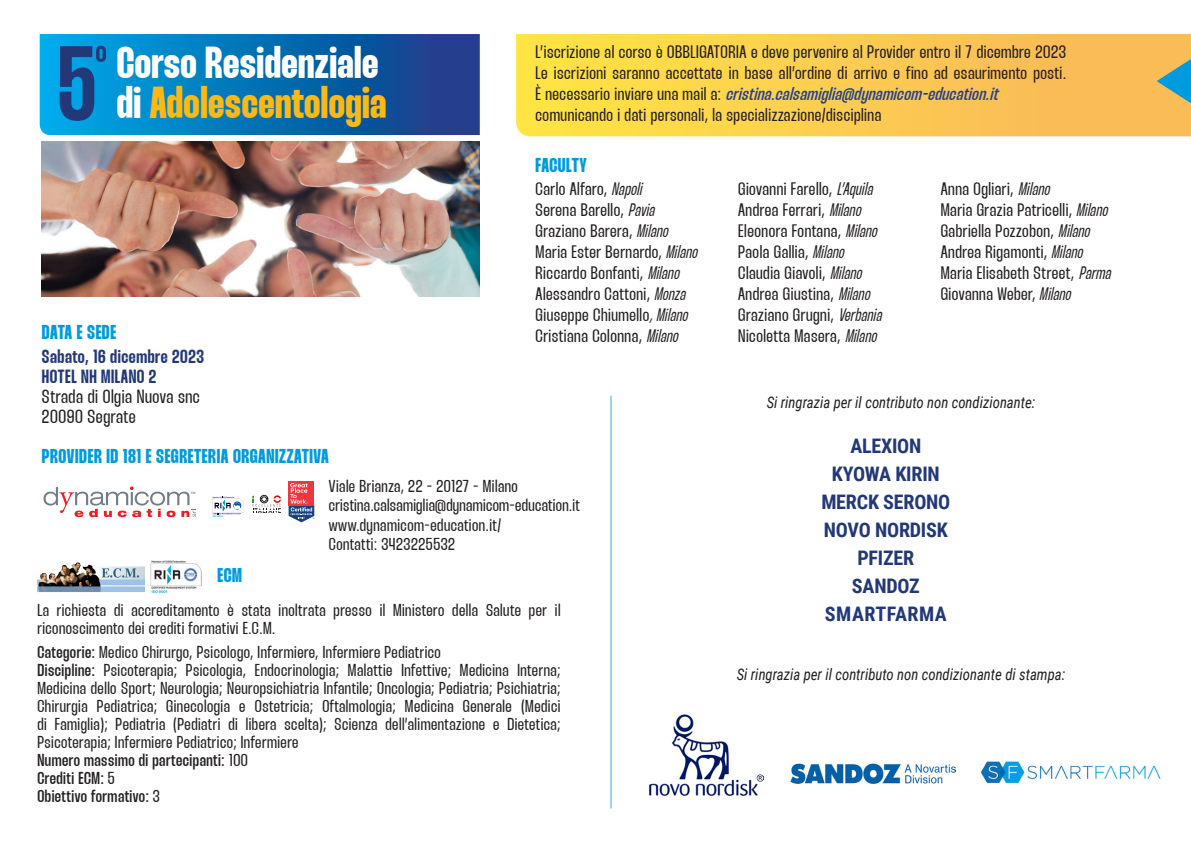
<style>
.page{position:relative;width:1191px;height:851px;background:#fff}
.page>*{position:absolute;margin:0;border:0;box-sizing:border-box;transform-origin:0 0}
.t1{font:105.2px "Thunder Semi Bold LC";color:#223879;scale:.93 1}
.t2{font:53.2px "Thunder Semi Bold LC";color:#223879}
.t3{font:44.6px "Thunder Bold LC";letter-spacing:.01em;color:#fcb814}
.t4{font:44.6px "Thunder Bold LC";letter-spacing:.01em;color:#fff}
.t5{font:20px "Thunder Bold LC";letter-spacing:.03em;color:#009bde}
.t6{font:700 20px/28px "Roboto Condensed";letter-spacing:-.01em;color:#223879;text-align:center}
.t7{font:700 20px "Roboto Condensed";letter-spacing:.025em;color:#223879}
.t8{font:19px "Thunder Semi Bold LC";letter-spacing:.03em;color:#223879}
.t9{font:19px "Thunder LC";letter-spacing:.03em;color:#231f20}
.t10{font:18px/21px "Thunder LC";letter-spacing:.03em;color:#231f20}
.t11{font:18px "Thunder Medium LC Italic";letter-spacing:.03em;color:#253f8e}
.t12{font:17.2px/18px "Thunder LC";letter-spacing:.03em;color:#231f20;text-align:justify}
.t13{font:17.2px "Thunder Medium LC";letter-spacing:.03em;color:#231f20}
.t14{font:italic 16px "Roboto Condensed";color:#231f20;scale:.92 1}
.s1{color:#fff}
.s2{font-family:"Thunder LC";color:#231f20}
.s3{font-family:"Thunder LC Italic"}
.s4{font-family:"Thunder Medium LC"}
.s5{font-family:"Thunder LC"}
</style>
<div class="page">
<svg style="left:516px;top:34px;width:675px;height:102px;background:#fccc4f"></svg>
<svg style="left:43px;top:486px;width:153px;height:31px"></svg>
<svg style="left:252px;top:495px;width:29px;height:18px"></svg>
<div style="left:288px;top:481px;width:26px;height:24px;background:#ee363f"></div>
<svg style="left:212px;top:496px;width:32px;height:21px"></svg>
<svg style="left:289px;top:483px;width:26px;height:39px"></svg>
<svg style="left:40px;top:34px;width:440px;height:101px;background:#0772b7"></svg>
<img style="left:42px;top:142px;width:438px;height:154px">
<hr style="left:610px;top:395px;width:1px;height:413px;background:#71c2ed">
<img style="left:37px;top:562px;width:108px;height:30px">
<img style="left:150px;top:560px;width:51px;height:33px">
<img style="left:649px;top:714px;width:114px;height:81px">
<img style="left:790px;top:763px;width:165px;height:20px">
<img style="left:980px;top:761px;width:181px;height:22px">
<svg style="left:1156px;top:59px;width:35px;height:44px;background:#7eab99"></svg>
<p class="t2" style="left:95px;top:42px;width:13px">°</p>
<p class="t1" style="left:58px;top:36px;width:43px">5</p>
<p class="t4" style="left:117px;top:42px;width:263px">Corso Residenziale</p>
<p class="t3" style="left:117px;top:82px;width:271px"><span class="s1">di</span> Adolescentologia</p>
<p class="t5" style="left:42px;top:322px;width:76px">DATA E SEDE</p>
<p class="t8" style="left:42px;top:347px;width:164px">Sabato, 16 dicembre 2023</p>
<p class="t8" style="left:42px;top:367px;width:116px">HOTEL NH MILANO 2</p>
<p class="t9" style="left:42px;top:387px;width:159px">Strada di Olgia Nuova snc</p>
<p class="t9" style="left:42px;top:407px;width:95px">20090 Segrate</p>
<p class="t10" style="left:535px;top:43px;width:532px">L’iscrizione al corso è OBBLIGATORIA e deve pervenire al Provider entro il 7 dicembre 2023</p>
<p class="t10" style="left:535px;top:64px;width:532px">Le iscrizioni saranno accettate in base all’ordine di arrivo e fino ad esaurimento posti.</p>
<p class="t11" style="left:535px;top:86px;width:463px"><span class="s2">È necessario inviare una mail a:</span> cristina.calsamiglia@dynamicom-education.it</p>
<p class="t10" style="left:535px;top:106px;width:347px">comunicando i dati personali, la specializzazione/disciplina</p>
<p class="t5" style="left:535px;top:156px;width:53px">FACULTY</p>
<p class="t10" style="left:535px;top:180px;width:107px">Carlo Alfaro, <span class="s3">Napoli</span></p>
<p class="t10" style="left:535px;top:201px;width:163px">Serena Barello, <span class="s3">Pavia<br></span>Graziano Barera, <span class="s3">Milano<br></span>Maria Ester Bernardo, <span class="s3">Milano</span></p>
<p class="t10" style="left:535px;top:264px;width:153px">Riccardo Bonfanti, <span class="s3">Milano<br></span>Alessandro Cattoni, <span class="s3">Monza<br></span>Giuseppe Chiumello<span class="s3">, Milano</span></p>
<p class="t10" style="left:535px;top:327px;width:144px">Cristiana Colonna, <span class="s3">Milano</span></p>
<p class="t10" style="left:738px;top:180px;width:136px">Giovanni Farello, <span class="s3">L’Aquila</span></p>
<p class="t10" style="left:738px;top:201px;width:140px">Andrea Ferrari, <span class="s3">Milano<br></span>Eleonora Fontana, <span class="s3">Milano</span></p>
<p class="t10" style="left:738px;top:243px;width:107px">Paola Gallia, <span class="s3">Milano</span></p>
<p class="t10" style="left:738px;top:264px;width:125px">Claudia Giavoli, <span class="s3">Milano</span></p>
<p class="t10" style="left:738px;top:285px;width:145px">Andrea Giustina, <span class="s3">Milano<br></span>Graziano Grugni, <span class="s3">Verbania<br></span>Nicoletta Masera, <span class="s3">Milano</span></p>
<p class="t10" style="left:940px;top:180px;width:168px">Anna Ogliari, <span class="s3">Milano<br></span>Maria Grazia Patricelli, <span class="s3">Milano<br></span>Gabriella Pozzobon, <span class="s3">Milano</span></p>
<p class="t10" style="left:940px;top:243px;width:171px">Andrea Rigamonti, <span class="s3">Milano<br></span>Maria Elisabeth Street, <span class="s3">Parma</span></p>
<p class="t10" style="left:940px;top:285px;width:131px">Giovanna Weber, <span class="s3">Milano</span></p>
<p class="t14" style="left:766px;top:391px;width:293px">Si ringrazia per il contributo non condizionante:</p>
<p class="t5" style="left:42px;top:446px;width:288px">PROVIDER ID 181 E SEGRETERIA ORGANIZZATIVA</p>
<p class="t12" style="left:329px;top:478px;width:190px">Viale Brianza, 22 - 20127 - Milano</p>
<p class="t12" style="left:329px;top:497px;width:252px">cristina.calsamiglia@dynamicom-education.it</p>
<p class="t12" style="left:329px;top:517px;width:174px">www.dynamicom-education.it/</p>
<p class="t12" style="left:329px;top:536px;width:128px">Contatti: 3423225532</p>
<p class="t5" style="left:217px;top:566px;width:26px">ECM</p>
<p class="t12" style="left:37px;top:602px;width:524px">La richiesta di accreditamento è stata inoltrata presso il Ministero della Salute per il</p>
<p class="t12" style="left:37px;top:620px;width:239px">riconoscimento dei crediti formativi E.C.M.</p>
<p class="t12" style="left:37px;top:644px;width:405px"><span class="s4">Categorie:</span> Medico Chirurgo, Psicologo, Infermiere, Infermiere Pediatrico</p>
<p class="t12" style="left:37px;top:662px;width:524px"><span class="s4">Discipline:</span> Psicoterapia; Psicologia, Endocrinologia; Malattie Infettive; Medicina Interna; Medicina dello Sport; Neurologia; Neuropsichiatria Infantile; Oncologia; Pediatria; Psichiatria; Chirurgia Pediatrica; Ginecologia e Ostetricia; Oftalmologia; Medicina Generale (Medici di Famiglia); Pediatria (Pediatri di libera scelta); Scienza dell’alimentazione e Dietetica; Psicoterapia; Infermiere Pediatrico; Infermiere</p>
<p class="t13" style="left:37px;top:752px;width:212px">Numero massimo di partecipanti: <span class="s5">100</span></p>
<p class="t13" style="left:37px;top:770px;width:79px">Crediti ECM: <span class="s5">5</span></p>
<p class="t13" style="left:37px;top:788px;width:124px">Obiettivo formativo: <span class="s5">3</span></p>
<p class="t6" style="left:832px;top:431px;width:109px">ALEXION<br>KYOWA KIRIN</p>
<p class="t6" style="left:821px;top:487px;width:131px">MERCK SERONO<br>NOVO NORDISK<br>PFIZER<br>SANDOZ</p>
<p class="t7" style="left:825px;top:599px;width:123px">SMARTFARMA</p>
<p class="t14" style="left:736px;top:662px;width:358px">Si ringrazia per il contributo non condizionante di stampa:</p>
</div>
